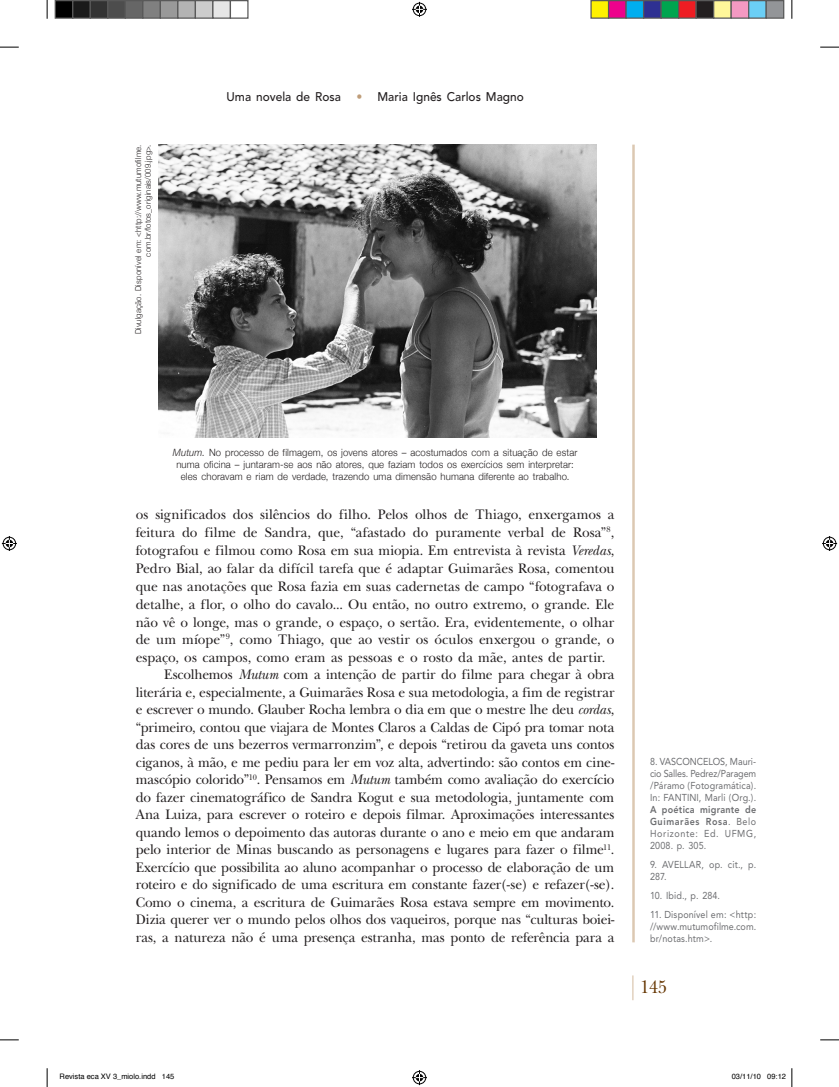
<style>
.page{position:relative;width:839px;height:1087px;background:#fff}
.page>*{position:absolute;margin:0;border:0;box-sizing:border-box;transform-origin:0 0}
.t1{font:18.75px "New Baskerville";color:#653500;scale:.9 1}
.t2{font:14.38px "New Baskerville";letter-spacing:-.005em;color:#231f20;scale:.95 1}
.t3{font:500 12.5px "Avenir";color:#231f20;scale:.95 1}
.t4{font:10px/12px "Avenir";letter-spacing:.015em;color:#6c6d70;text-align:justify;scale:.9 1}
.t5{font:300 10px/12px "Helvetica Neue";letter-spacing:.015em;color:#231f20;text-align:center;scale:.95 1}
.t6{font:300 8.12px/9.8px "Helvetica Neue";letter-spacing:.025em;color:#231f20;text-align:right;scale:.95 1}
.t7{font:7.5px "Helvetica";color:#000}
.s1{color:#bf9d79}
.s2{font-style:italic}
.s3{font-weight:800}
</style>
<div class="page">
<hr style="left:632px;top:145px;width:2px;height:797px;background:#dcc8b2">
<svg style="left:632px;top:975px;width:1px;height:25px"></svg>
<img style="left:158px;top:145px;width:438px;height:293px">
<svg style="left:0;top:46px;width:19px;height:2px"></svg>
<svg style="left:820px;top:46px;width:18px;height:2px"></svg>
<svg style="left:0;top:1039px;width:19px;height:1px"></svg>
<svg style="left:820px;top:1039px;width:18px;height:1px"></svg>
<svg style="left:46px;top:0;width:2px;height:19px"></svg>
<svg style="left:46px;top:1068px;width:2px;height:18px"></svg>
<svg style="left:791px;top:0;width:1px;height:19px"></svg>
<svg style="left:412px;top:2px;width:15px;height:15px"></svg>
<svg style="left:412px;top:1070px;width:15px;height:14px"></svg>
<svg style="left:2px;top:536px;width:15px;height:15px"></svg>
<svg style="left:822px;top:536px;width:14px;height:15px"></svg>
<div style="left:55px;top:1px;width:18px;height:17px;background:#000"></div>
<div style="left:55px;top:0;width:18px;height:19px;border:1px solid #595959"></div>
<div style="left:73px;top:1px;width:17px;height:17px;background:#1a1a1a"></div>
<div style="left:72px;top:0;width:19px;height:19px;border:1px solid #595959"></div>
<div style="left:90px;top:1px;width:18px;height:17px;background:#333"></div>
<div style="left:90px;top:0;width:18px;height:19px;border:1px solid #595959"></div>
<div style="left:108px;top:1px;width:17px;height:17px;background:#4d4d4d"></div>
<div style="left:107px;top:0;width:19px;height:19px;border:1px solid #595959"></div>
<div style="left:125px;top:1px;width:18px;height:17px;background:#666"></div>
<div style="left:125px;top:0;width:18px;height:19px;border:1px solid #595959"></div>
<div style="left:143px;top:1px;width:17px;height:17px;background:#808080"></div>
<div style="left:142px;top:0;width:19px;height:19px;border:1px solid #595959"></div>
<div style="left:160px;top:1px;width:18px;height:17px;background:#999"></div>
<div style="left:160px;top:0;width:18px;height:19px;border:1px solid #595959"></div>
<div style="left:178px;top:1px;width:17px;height:17px;background:#b3b3b3"></div>
<div style="left:177px;top:0;width:19px;height:19px;border:1px solid #595959"></div>
<div style="left:195px;top:1px;width:18px;height:17px;background:#ccc"></div>
<div style="left:195px;top:0;width:18px;height:19px;border:1px solid #595959"></div>
<div style="left:213px;top:1px;width:17px;height:17px;background:#e6e6e6"></div>
<div style="left:212px;top:0;width:19px;height:19px;border:1px solid #595959"></div>
<div style="left:230px;top:0;width:18px;height:19px;border:1px solid #595959"></div>
<div style="left:591px;top:1px;width:17px;height:17px;background:#fff101"></div>
<div style="left:590px;top:0;width:19px;height:19px;border:1px solid #595959"></div>
<div style="left:608px;top:1px;width:18px;height:17px;background:#ed028c"></div>
<div style="left:607px;top:0;width:19px;height:19px;border:1px solid #595959"></div>
<div style="left:626px;top:1px;width:17px;height:17px;background:#00aeef"></div>
<div style="left:625px;top:0;width:19px;height:19px;border:1px solid #595959"></div>
<div style="left:643px;top:1px;width:18px;height:17px;background:#2e3092"></div>
<div style="left:642px;top:0;width:19px;height:19px;border:1px solid #595959"></div>
<div style="left:661px;top:1px;width:17px;height:17px;background:#00a54f"></div>
<div style="left:660px;top:0;width:19px;height:19px;border:1px solid #595959"></div>
<div style="left:678px;top:1px;width:18px;height:17px;background:#ee1d23"></div>
<div style="left:677px;top:0;width:19px;height:19px;border:1px solid #595959"></div>
<div style="left:696px;top:1px;width:17px;height:17px;background:#231f20"></div>
<div style="left:695px;top:0;width:19px;height:19px;border:1px solid #595959"></div>
<div style="left:713px;top:1px;width:18px;height:17px;background:#fff79a"></div>
<div style="left:712px;top:0;width:19px;height:19px;border:1px solid #595959"></div>
<div style="left:731px;top:1px;width:17px;height:17px;background:#f499c2"></div>
<div style="left:730px;top:0;width:19px;height:19px;border:1px solid #595959"></div>
<div style="left:748px;top:1px;width:18px;height:17px;background:#6bcff6"></div>
<div style="left:747px;top:0;width:19px;height:19px;border:1px solid #595959"></div>
<div style="left:766px;top:1px;width:17px;height:17px;background:#939598"></div>
<div style="left:765px;top:0;width:19px;height:19px;border:1px solid #595959"></div>
<svg style="left:791px;top:1068px;width:1px;height:18px"></svg>
<p class="t6" style="left:133px;top:334px;width:201px;rotate:-90deg">Divulgação. Disponível em: &lt;http://www.mutumofilme. com.br/fotos_originais/009.jpg&gt;.</p>
<p class="t3" style="left:226px;top:89px;width:314px">Uma novela de Rosa <span class="s1">•</span> Maria Ignês Carlos Magno</p>
<p class="t5" style="left:173px;top:446px;width:427px"><span class="s2">Mutum.</span> No processo de filmagem, os jovens atores – acostumados com a situação de estar numa oficina – juntaram-se aos não atores, que faziam todos os exercícios sem interpretar: eles choravam e riam de verdade, trazendo uma dimensão humana diferente ao trabalho.</p>
<p class="t2" style="left:136px;top:505px;width:505px">os significados dos silêncios do filho. Pelos olhos de Thiago, enxergamos a</p>
<p class="t2" style="left:136px;top:523px;width:505px">feitura do filme de Sandra, que, “afastado do puramente verbal de Rosa”<sup>8</sup>,</p>
<p class="t2" style="left:136px;top:541px;width:505px">fotografou e filmou como Rosa em sua miopia. Em entrevista à revista <span class="s2">Veredas</span>,</p>
<p class="t2" style="left:136px;top:560px;width:505px">Pedro Bial, ao falar da difícil tarefa que é adaptar Guimarães Rosa, comentou</p>
<p class="t2" style="left:136px;top:578px;width:505px">que nas anotações que Rosa fazia em suas cadernetas de campo “fotografava o</p>
<p class="t2" style="left:136px;top:596px;width:505px">detalhe, a flor, o olho do cavalo... Ou então, no outro extremo, o grande. Ele</p>
<p class="t2" style="left:136px;top:613px;width:505px">não vê o longe, mas o grande, o espaço, o sertão. Era, evidentemente, o olhar</p>
<p class="t2" style="left:136px;top:631px;width:505px">de um míope”<sup>9</sup>, como Thiago, que ao vestir os óculos enxergou o grande, o</p>
<p class="t2" style="left:136px;top:648px;width:496px">espaço, os campos, como eram as pessoas e o rosto da mãe, antes de partir.</p>
<p class="t2" style="left:164px;top:666px;width:475px">Escolhemos <span class="s2">Mutum</span> com a intenção de partir do filme para chegar à obra</p>
<p class="t2" style="left:136px;top:683px;width:505px">literária e, especialmente, a Guimarães Rosa e sua metodologia, a fim de registrar</p>
<p class="t2" style="left:136px;top:701px;width:505px">e escrever o mundo. Glauber Rocha lembra o dia em que o mestre lhe deu <span class="s2">cordas</span>,</p>
<p class="t2" style="left:136px;top:718px;width:505px">“primeiro, contou que viajara de Montes Claros a Caldas de Cipó pra tomar nota</p>
<p class="t2" style="left:136px;top:736px;width:505px">das cores de uns bezerros vermarronzim”, e depois “retirou da gaveta uns contos</p>
<p class="t2" style="left:136px;top:753px;width:505px">ciganos, à mão, e me pediu para ler em voz alta, advertindo: são contos em cine-</p>
<p class="t2" style="left:136px;top:771px;width:505px">mascópio colorido”<sup>10</sup>. Pensamos em <span class="s2">Mutum</span> também como avaliação do exercício</p>
<p class="t2" style="left:136px;top:788px;width:505px">do fazer cinematográfico de Sandra Kogut e sua metodologia, juntamente com</p>
<p class="t2" style="left:136px;top:806px;width:505px">Ana Luiza, para escrever o roteiro e depois filmar. Aproximações interessantes</p>
<p class="t2" style="left:136px;top:823px;width:505px">quando lemos o depoimento das autoras durante o ano e meio em que andaram</p>
<p class="t2" style="left:136px;top:841px;width:505px">pelo interior de Minas buscando as personagens e lugares para fazer o filme<sup>11</sup>.</p>
<p class="t2" style="left:136px;top:858px;width:505px">Exercício que possibilita ao aluno acompanhar o processo de elaboração de um</p>
<p class="t2" style="left:136px;top:876px;width:505px">roteiro e do significado de uma escritura em constante fazer(-se) e refazer(-se).</p>
<p class="t2" style="left:136px;top:893px;width:505px">Como o cinema, a escritura de Guimarães Rosa estava sempre em movimento.</p>
<p class="t2" style="left:136px;top:911px;width:505px">Dizia querer ver o mundo pelos olhos dos vaqueiros, porque nas “culturas boiei-</p>
<p class="t2" style="left:136px;top:928px;width:505px">ras, a natureza não é uma presença estranha, mas ponto de referência para a</p>
<p class="t4" style="left:649px;top:755px;width:119px">8. VASCONCELOS, Mauri&shy;cio Salles. Pedrez/Paragem /Páramo (Fotogramática).<br>In: FANTINI, Marli (Org.).</p>
<p class="t4" style="left:649px;top:803px;width:119px"><span class="s3">A poética migrante de Guimarães Rosa</span>. Belo Horizonte: Ed. UFMG, 2008. p. 305.</p>
<p class="t4" style="left:649px;top:858px;width:119px">9. AVELLAR, op. cit., p.<br>287.</p>
<p class="t4" style="left:649px;top:889px;width:79px">10. Ibid., p. 284.</p>
<p class="t4" style="left:649px;top:908px;width:119px">11. Disponível em: &lt;http: //www.mutumofilme.com. br/notas.htm&gt;.</p>
<h1 class="t1" style="left:640px;top:975px;width:31px">145</h1>
<p class="t7" style="left:60px;top:1070px;width:116px">Revista eca XV 3_miolo.indd 145</p>
<p class="t7" style="left:731px;top:1070px;width:56px">03/11/10 09:12</p>
</div>
